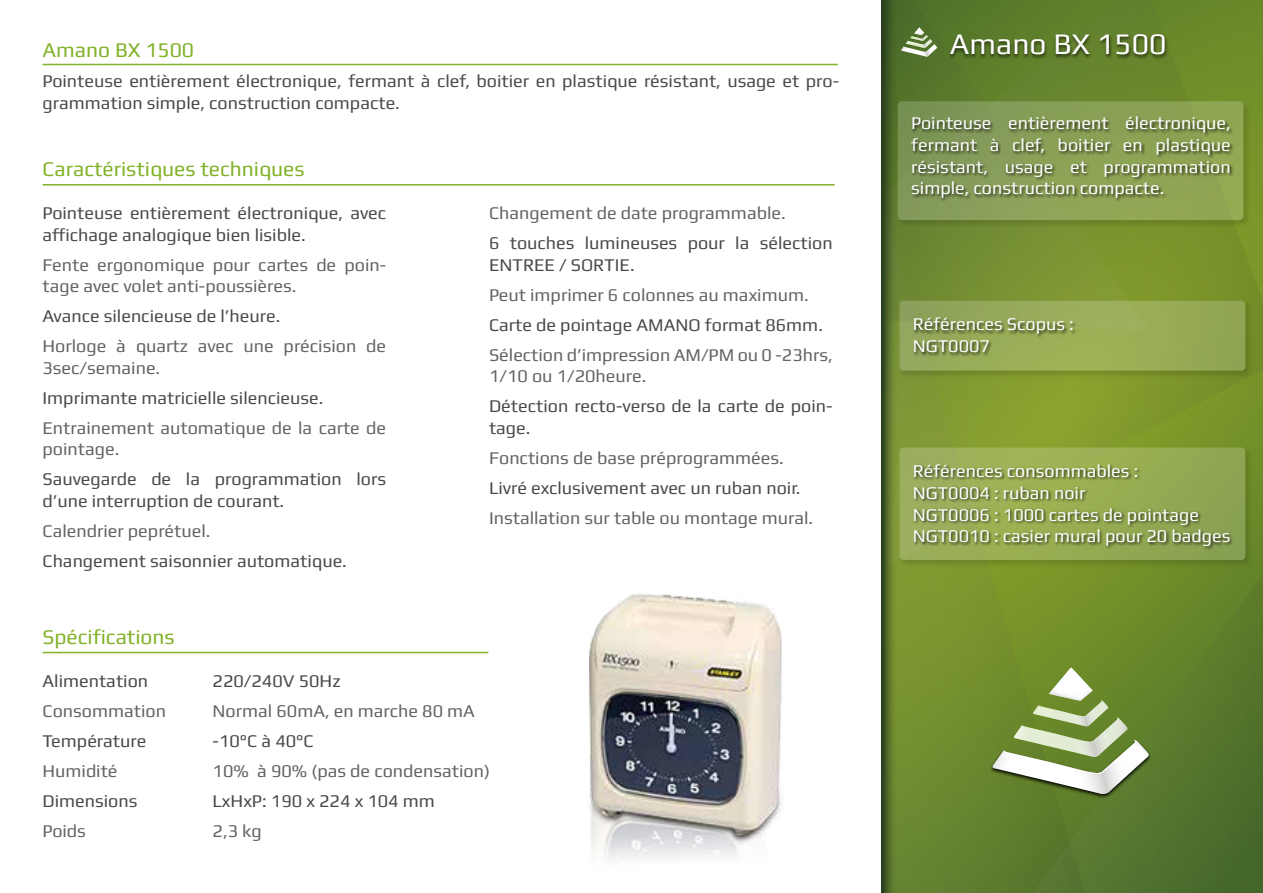
<style>
.page{position:relative;width:1263px;height:893px;background:#fff}
.page>*{position:absolute;margin:0;border:0;box-sizing:border-box;transform-origin:0 0}
.t1{font:30px "Play";color:#fff}
.t2{font:21px "Play";color:#81b228}
.t3{font:18px/21.6px "Play";color:#4a4a49}
.t4{font:18px/21.6px "Play";color:#646462}
.t5{font:18px/21.6px "Play";color:#fff}
</style>
<div class="page">
<svg style="left:1091px;top:0;width:172px;height:544px;background:#769129"></svg>
<svg style="left:898px;top:380px;width:193px;height:513px;background:#7b952f"></svg>
<svg style="left:1018px;top:544px;width:245px;height:349px;background:#5f7e2a"></svg>
<svg style="left:898px;top:0;width:253px;height:298px;background:#6a862e"></svg>
<svg style="left:901px;top:27px;width:36px;height:30px"></svg>
<img style="left:945px;top:27px;width:226px;height:40px">
<img style="left:898px;top:98px;width:355px;height:132px">
<div style="left:898px;top:101px;width:345px;height:119px;background:linear-gradient(to right,#7a9357,#91a753);border-radius:4px"></div>
<img style="left:909px;top:112px;width:331px;height:121px">
<img style="left:898px;top:444px;width:357px;height:125px">
<div style="left:899px;top:447px;width:346px;height:113px;background:linear-gradient(to right,#a1b35d,#93aa4f);border-radius:4px"></div>
<img style="left:910px;top:460px;width:330px;height:100px">
<img style="left:898px;top:298px;width:357px;height:82px">
<div style="left:899px;top:301px;width:346px;height:70px;background:#94a85b;border-radius:4px"></div>
<img style="left:910px;top:313px;width:327px;height:62px">
<svg style="left:882px;top:0;width:16px;height:893px;background:#4f6829"></svg>
<hr style="left:43px;top:64px;width:795px;height:1px;background:#81b228">
<img style="left:938px;top:687px;width:265px;height:163px">
<svg style="left:991px;top:667px;width:158px;height:128px"></svg>
<hr style="left:43px;top:184px;width:792px;height:2px;background:#81b228">
<hr style="left:43px;top:652px;width:445px;height:1px;background:#81b228">
<img style="left:589px;top:584px;width:344px;height:293px">
<p class="t2" style="left:43px;top:38px;width:153px">Amano BX 1500</p>
<p class="t3" style="left:43px;top:70px;width:798px">Pointeuse entièrement électronique, fermant à clef, boitier en plastique résistant, usage et pro&shy;grammation simple, construction compacte.</p>
<p class="t2" style="left:43px;top:157px;width:264px">Caractéristiques techniques</p>
<p class="t3" style="left:43px;top:202px;width:345px">Pointeuse entièrement électronique, avec affichage analogique bien lisible.</p>
<p class="t4" style="left:43px;top:253px;width:345px">Fente ergonomique pour cartes de poin&shy;tage avec volet anti-poussières.</p>
<p class="t3" style="left:43px;top:305px;width:239px">Avance silencieuse de l’heure.</p>
<p class="t4" style="left:43px;top:335px;width:345px">Horloge à quartz avec une précision de<br>3sec/semaine.</p>
<p class="t3" style="left:43px;top:387px;width:282px">Imprimante matricielle silencieuse.</p>
<p class="t4" style="left:43px;top:417px;width:345px">Entrainement automatique de la carte de pointage.</p>
<p class="t3" style="left:43px;top:468px;width:345px">Sauvegarde de la programmation lors d’une interruption de courant.</p>
<p class="t4" style="left:43px;top:520px;width:169px">Calendrier peprétuel.</p>
<p class="t3" style="left:43px;top:550px;width:306px">Changement saisonnier automatique.</p>
<p class="t2" style="left:43px;top:624px;width:134px">Spécifications</p>
<p class="t4" style="left:489px;top:202px;width:298px">Changement de date programmable.</p>
<p class="t3" style="left:489px;top:232px;width:345px">6 touches lumineuses pour la sélection<br>ENTREE / SORTIE.</p>
<p class="t4" style="left:489px;top:283px;width:321px">Peut imprimer 6 colonnes au maximum.</p>
<p class="t3" style="left:489px;top:313px;width:335px">Carte de pointage AMANO format 86mm.</p>
<p class="t4" style="left:489px;top:343px;width:345px">Sélection d’impression AM/PM ou 0 -23hrs,<br>1/10 ou 1/20heure.</p>
<p class="t3" style="left:489px;top:395px;width:345px">Détection recto-verso de la carte de poin&shy;tage.</p>
<p class="t4" style="left:489px;top:447px;width:296px">Fonctions de base préprogrammées.</p>
<p class="t3" style="left:489px;top:477px;width:313px">Livré exclusivement avec un ruban noir.</p>
<p class="t4" style="left:489px;top:507px;width:326px">Installation sur table ou montage mural.</p>
<p class="t3" style="left:43px;top:669px;width:107px">Alimentation</p>
<p class="t4" style="left:43px;top:699px;width:125px">Consommation</p>
<p class="t3" style="left:43px;top:729px;width:105px">Température</p>
<p class="t4" style="left:43px;top:759px;width:77px">Humidité</p>
<p class="t3" style="left:43px;top:789px;width:96px">Dimensions</p>
<p class="t4" style="left:43px;top:819px;width:45px">Poids</p>
<p class="t3" style="left:213px;top:669px;width:129px">220/240V 50Hz</p>
<p class="t4" style="left:213px;top:699px;width:264px">Normal 60mA, en marche 80 mA</p>
<p class="t3" style="left:213px;top:729px;width:103px">-10°C à 40°C</p>
<p class="t4" style="left:213px;top:759px;width:279px">10% à 90% (pas de condensation)</p>
<p class="t3" style="left:213px;top:789px;width:224px">LxHxP: 190 x 224 x 104 mm</p>
<p class="t4" style="left:213px;top:819px;width:51px">2,3 kg</p>
<h1 class="t1" style="left:950px;top:26px;width:218px">Amano BX 1500</h1>
<p class="t5" style="left:911px;top:112px;width:321px;text-align:justify">Pointeuse entièrement électronique, fermant à clef, boitier en plastique résistant, usage et programmation simple, construction compacte.</p>
<p class="t5" style="left:913px;top:313px;width:163px">Références Scopus :<br>NGT0007</p>
<p class="t5" style="left:913px;top:460px;width:319px">Références consommables :<br>NGT0004 : ruban noir<br>NGT0006 : 1000 cartes de pointage<br>NGT0010 : casier mural pour 20 badges</p>
</div>
